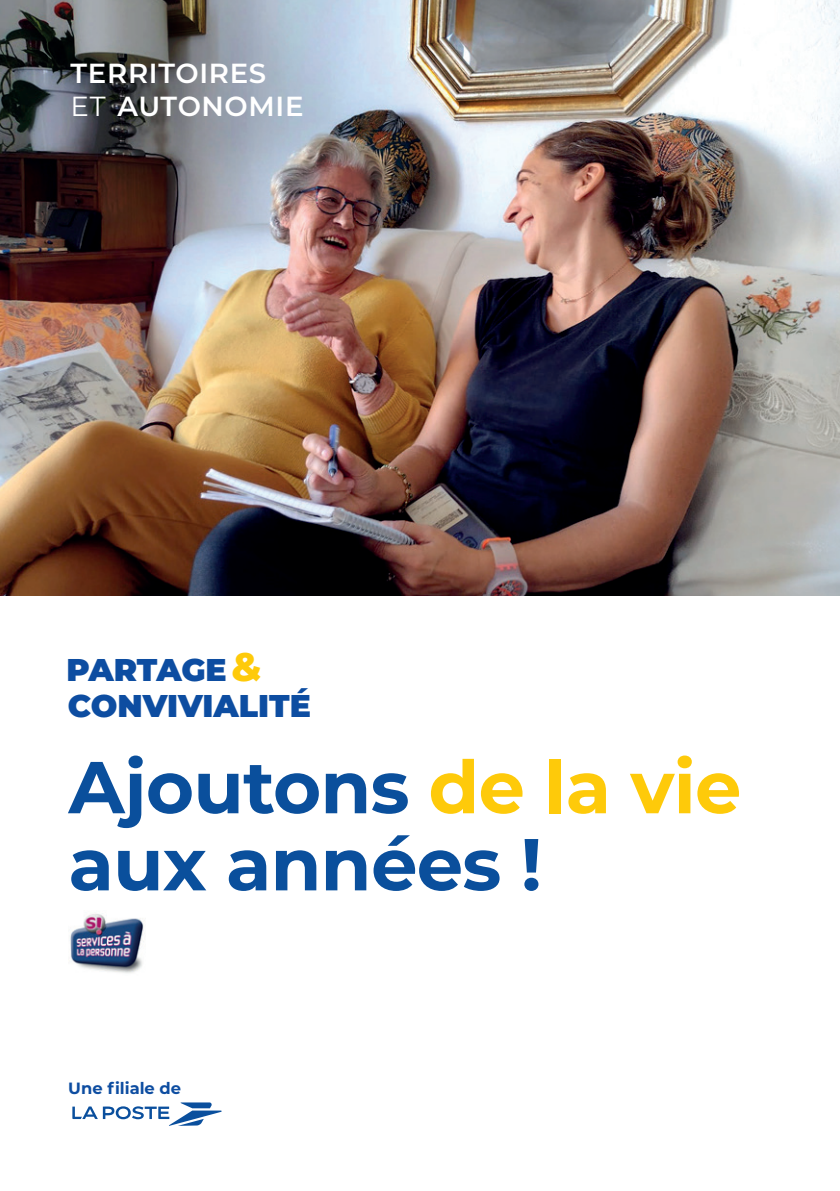
<style>
.page{position:relative;width:840px;height:1191px;background:#fff}
.page>*{position:absolute;margin:0;border:0;box-sizing:border-box;transform-origin:0 0}
.t1{font:700 73.4px/77px "Montserrat";letter-spacing:-.01em;color:#0a4f9c}
.t2{font:900 31.4px/36.2px "Montserrat";color:#0d4da1}
.t3{font:600 27.6px/33px "Montserrat";letter-spacing:.025em;color:#fff}
.t4{font:700 16.2px "Montserrat";color:#0d4da1}
.s1{font-weight:400}
.s2{font-weight:800;font-size:40px;color:#feca0a}
.s3{color:#feca0a}
</style>
<div class="page">
<img style="left:0;top:0;width:839px;height:595px">
<img style="left:70px;top:913px;width:74px;height:60px">
<svg style="left:72px;top:1102px;width:149px;height:24px"></svg>
<p class="t3" style="left:71px;top:56px;width:234px">TERRITOIRES<br><span class="s1">ET</span> AUTONOMIE</p>
<p class="t2" style="left:66px;top:650px;width:246px">PARTAGE <span class="s2">&amp;<br></span>CONVIVIALITÉ</p>
<p class="t1" style="left:68px;top:745px;width:674px">Ajoutons <span class="s3">de la vie </span>aux années !</p>
<p class="t4" style="left:68px;top:1076px;width:114px">Une filiale de</p>
</div>
